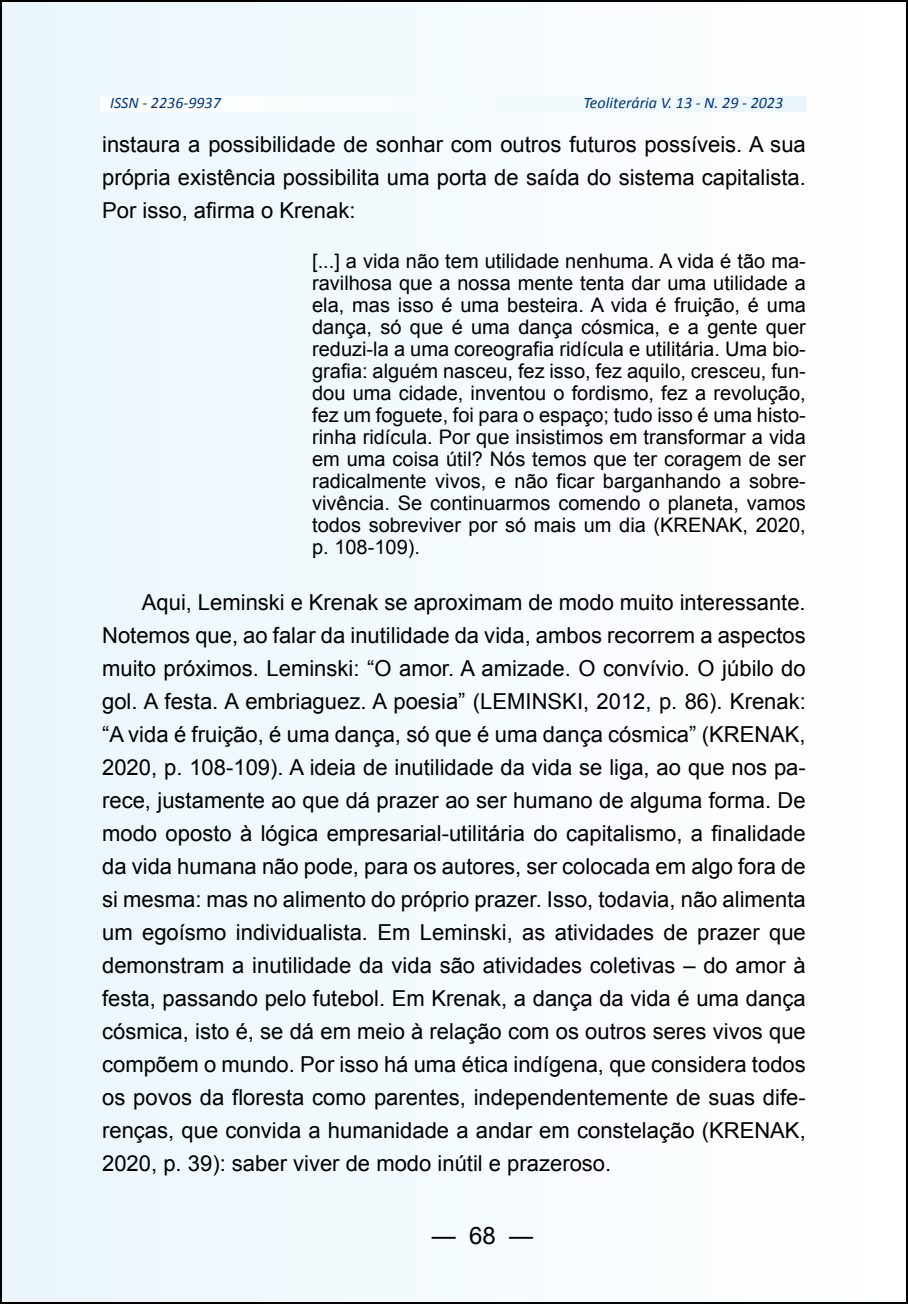
<style>
.page{position:relative;width:908px;height:1304px;background:#fff}
.page>*{position:absolute;margin:0;border:0;box-sizing:border-box;transform-origin:0 0}
.t1{font:24px "Arial";color:#000}
.t2{font:22px/33px "Arial";color:#000;text-align:justify}
.t3{font:20px/22px "Arial";color:#000;text-align:justify}
.t4{font:italic 16px "Calibri";color:#003882}
</style>
<div class="page">
<div style="left:1px;top:1px;width:905px;height:1302px;background:#f4fbfe"></div>
<p class="t4" style="left:110px;top:92px;width:112px">ISSN - 2236-9937</p>
<p class="t4" style="left:583px;top:92px;width:201px">Teoliterária V. 13 - N. 29 - 2023</p>
<p class="t2" style="left:102px;top:128px;width:705px">instaura a possibilidade de sonhar com outros futuros possíveis. A sua própria existência possibilita uma porta de saída do sistema capitalista.<br>Por isso, afirma o Krenak:</p>
<p class="t3" style="left:312px;top:251px;width:495px">[...] a vida não tem utilidade nenhuma. A vida é tão ma&shy;ravilhosa que a nossa mente tenta dar uma utilidade a ela, mas isso é uma besteira. A vida é fruição, é uma dança, só que é uma dança cósmica, e a gente quer reduzi-la a uma coreografia ridícula e utilitária. Uma bio&shy;grafia: alguém nasceu, fez isso, fez aquilo, cresceu, fun&shy;dou uma cidade, inventou o fordismo, fez a revolução, fez um foguete, foi para o espaço; tudo isso é uma histo&shy;rinha ridícula. Por que insistimos em transformar a vida em uma coisa útil? Nós temos que ter coragem de ser radicalmente vivos, e não ficar barganhando a sobre&shy;vivência. Se continuarmos comendo o planeta, vamos todos sobreviver por só mais um dia (KRENAK, 2020, p. 108-109).</p>
<p class="t2" style="left:102px;top:586px;width:705px;text-indent:40px">Aqui, Leminski e Krenak se aproximam de modo muito interessante.<br>Notemos que, ao falar da inutilidade da vida, ambos recorrem a aspectos muito próximos. Leminski: “O amor. A amizade. O convívio. O júbilo do gol. A festa. A embriaguez. A poesia” (LEMINSKI, 2012, p. 86). Krenak: “A vida é fruição, é uma dança, só que é uma dança cósmica” (KRENAK, 2020, p. 108-109). A ideia de inutilidade da vida se liga, ao que nos pa&shy;rece, justamente ao que dá prazer ao ser humano de alguma forma. De modo oposto à lógica empresarial-utilitária do capitalismo, a finalidade da vida humana não pode, para os autores, ser colocada em algo fora de si mesma: mas no alimento do próprio prazer. Isso, todavia, não alimenta um egoísmo individualista. Em Leminski, as atividades de prazer que demonstram a inutilidade da vida são atividades coletivas – do amor à festa, passando pelo futebol. Em Krenak, a dança da vida é uma dança cósmica, isto é, se dá em meio à relação com os outros seres vivos que compõem o mundo. Por isso há uma ética indígena, que considera todos os povos da floresta como parentes, independentemente de suas dife&shy;renças, que convida a humanidade a andar em constelação (KRENAK, 2020, p. 39): saber viver de modo inútil e prazeroso.</p>
<p class="t1" style="left:431px;top:1219px;width:103px">— 68 —</p>
</div>
